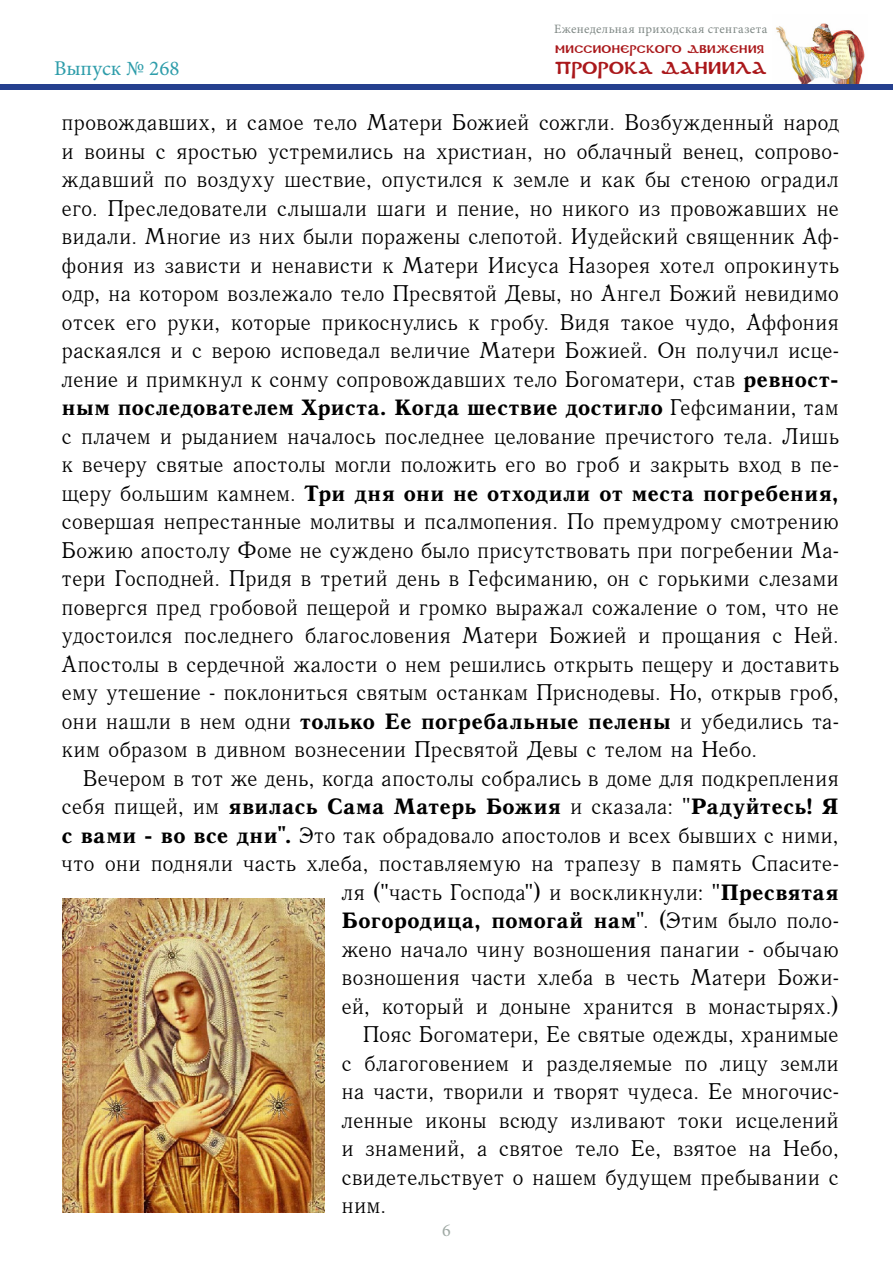
<style>
.page{position:relative;width:893px;height:1263px;background:#fff}
.page>*{position:absolute;margin:0;border:0;box-sizing:border-box;transform-origin:0 0}
._2__Основной_текст{font:22.5px/28.5px "Antiqua";letter-spacing:-.005em;color:#000;text-align:justify}
.t1{font:21px "Minion Pro";color:#2e9daa}
.t2{font:18px "Minion Pro";color:#9fa9a4}
.t3{font:17.1px "DS Coptic";letter-spacing:.01em;color:#aa181b}
.t4{font:12.75px "Minion Pro";letter-spacing:.03em;color:#7f8885}
.t5{font:10.95px "DS Coptic";letter-spacing:.025em;color:#aa181b}
.s1{font-weight:700}
</style>
<div class="page">
<img style="left:776px;top:23px;width:89px;height:61px">
<div style="left:0;top:84px;width:893px;height:5px;background:#253f8e"></div>
<img style="left:63px;top:898px;width:262px;height:315px">
<p class="t1" style="left:54px;top:54px;width:127px">Выпуск № 268</p>
<p class="t4" style="left:554px;top:21px;width:215px">Еженедельная приходская стенгазета</p>
<p class="t5" style="left:555px;top:42px;width:210px">Миссионерского движения</p>
<p class="t3" style="left:555px;top:57px;width:213px">ПРОРОКА ДАНИИЛА</p>
<p class="_2__Основной_текст" style="left:62px;top:109px;width:779px">провождавших, и самое тело Матери Божией сожгли. Возбужденный народ и воины с яростью устремились на христиан, но облачный венец, сопрово&shy;ждавший по воздуху шествие, опустился к земле и как бы стеною оградил его. Преследователи слышали шаги и пение, но никого из провожавших не видали. Многие из них были поражены слепотой. Иудейский священник Аф&shy;фония из зависти и ненависти к Матери Иисуса Назорея хотел опрокинуть одр, на котором возлежало тело Пресвятой Девы, но Ангел Божий невидимо отсек его руки, которые прикоснулись к гробу. Видя такое чудо, Аффония раскаялся и с верою исповедал величие Матери Божией. Он получил исце&shy;ление и примкнул к сонму сопровождавших тело Богоматери, став <span class="s1">ревност&shy;ным последователем Христа. Когда шествие достигло</span> Гефсимании, там с плачем и рыданием началось последнее целование пречистого тела. Лишь к вечеру святые апостолы могли положить его во гроб и закрыть вход в пе&shy;щеру большим камнем. <span class="s1">Три дня они не отходили от места погребения, </span>совершая непрестанные молитвы и псалмопения. По премудрому смотрению Божию апостолу Фоме не суждено было присутствовать при погребении Ма&shy;тери Господней. Придя в третий день в Гефсиманию, он с горькими слезами повергся пред гробовой пещерой и громко выражал сожаление о том, что не удостоился последнего благословения Матери Божией и прощания с Ней.<br>Апостолы в сердечной жалости о нем решились открыть пещеру и доставить ему утешение - поклониться святым останкам Приснодевы. Но, открыв гроб, они нашли в нем одни <span class="s1">только Ее погребальные пелены</span> и убедились та&shy;ким образом в дивном вознесении Пресвятой Девы с телом на Небо.</p>
<p class="_2__Основной_текст" style="left:62px;top:764px;width:779px;text-align:right">Вечером в тот же день, когда апостолы собрались в доме для подкрепления себя пищей, им <span class="s1">явилась Сама Матерь Божия</span> и сказала: "<span class="s1">Радуйтесь! Я с вами - во все дни".</span> Это так обрадовало апостолов и всех бывших с ними, что они подняли часть хлеба, поставляемую на трапезу в память Спасите&shy;ля ("часть Господа") и воскликнули: "<span class="s1">Пресвятая<br>Богородица, помогай нам</span>". (Этим было поло-<br>жено начало чину возношения панагии - обычаю<br>возношения части хлеба в честь Матери Божи-<br>ей, который и доныне хранится в монастырях.)</p>
<p class="_2__Основной_текст" style="left:342px;top:1021px;width:499px;text-indent:21px">Пояс Богоматери, Ее святые одежды, хранимые с благоговением и разделяемые по лицу земли на части, творили и творят чудеса. Ее многочис&shy;ленные иконы всюду изливают токи исцелений и знамений, а святое тело Ее, взятое на Небо, свидетельствует о нашем будущем пребывании с ним.</p>
<p class="t2" style="left:442px;top:1218px;width:10px">6</p>
</div>
